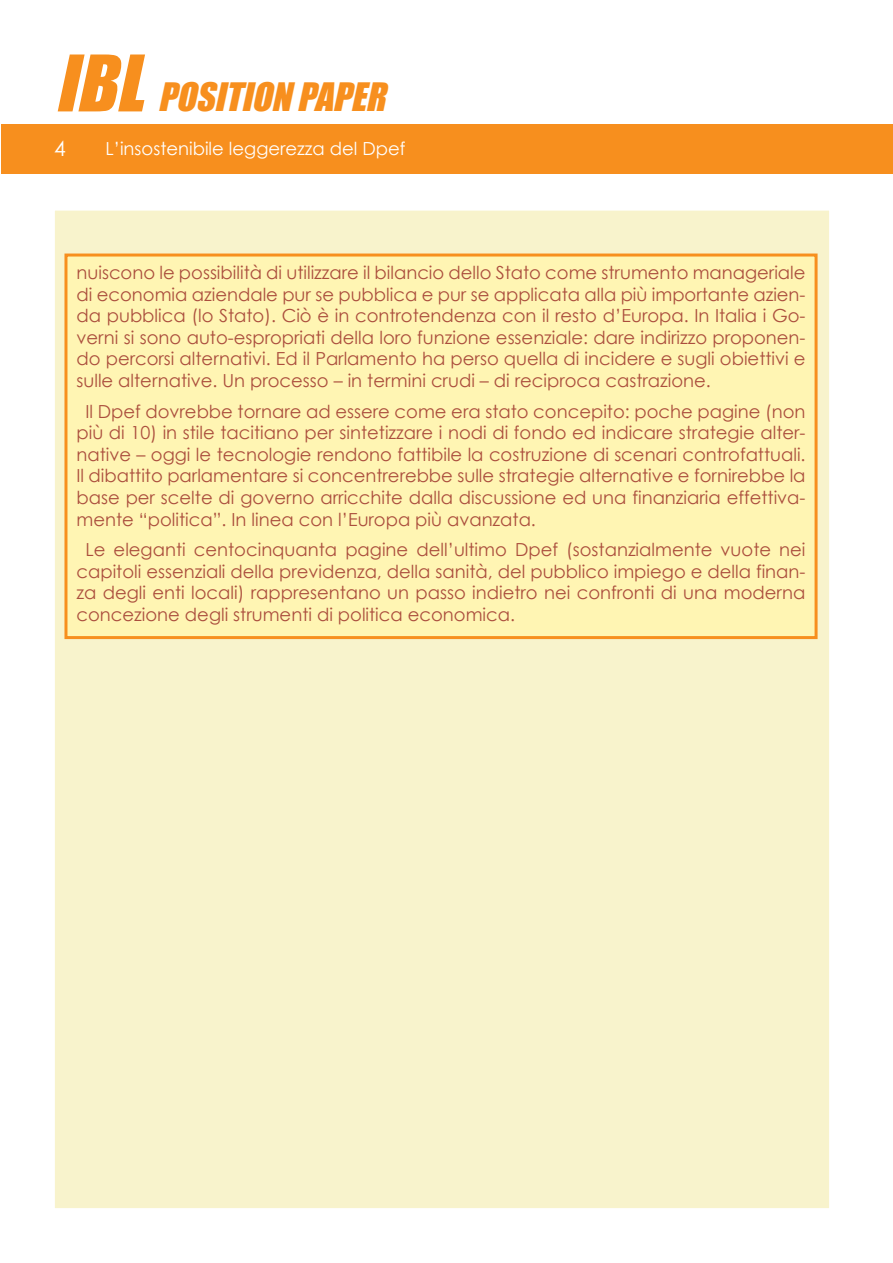
<style>
.page{position:relative;width:893px;height:1263px;background:#fff}
.page>*{position:absolute;margin:0;border:0;box-sizing:border-box;transform-origin:0 0}
.t1{font:italic 36px "Impact";color:#f78f1e}
.t2{font:18px/21.6px "Century Gothic";color:#ab4e3d;text-align:justify}
.t3{font:18px "Century Gothic";color:#fff}
.s1{font-size:72px}
</style>
<div class="page">
<div style="left:2px;top:124px;width:891px;height:49px;background:#f78f1e"></div>
<div style="left:54px;top:210px;width:776px;height:998px;background:#f8f3cc"></div>
<div style="left:66px;top:255px;width:750px;height:383px;background:#fff5b3"></div>
<div style="left:64px;top:254px;width:754px;height:385px;border:3px solid #f78f1e"></div>
<h1 class="t1" style="left:55px;top:75px;width:341px"><span class="s1">IBL</span> POSITION PAPER</h1>
<p class="t3" style="left:105px;top:137px;width:302px">L’insostenibile leggerezza del Dpef</p>
<p class="t2" style="left:76px;top:261px;width:731px">nuiscono le possibilità di utilizzare il bilancio dello Stato come strumento manageriale di economia aziendale pur se pubblica e pur se applicata alla più importante azien&shy;da pubblica (lo Stato). Ciò è in controtendenza con il resto d’Europa. In Italia i Go&shy;verni si sono auto-espropriati della loro funzione essenziale: dare indirizzo proponen&shy;do percorsi alternativi. Ed il Parlamento ha perso quella di incidere e sugli obiettivi e sulle alternative. Un processo – in termini crudi – di reciproca castrazione.</p>
<p class="t2" style="left:76px;top:400px;width:731px;text-indent:9px">Il Dpef dovrebbe tornare ad essere come era stato concepito: poche pagine (non più di 10) in stile tacitiano per sintetizzare i nodi di fondo ed indicare strategie alter&shy;native – oggi le tecnologie rendono fattibile la costruzione di scenari controfattuali.<br>Il dibattito parlamentare si concentrerebbe sulle strategie alternative e fornirebbe la base per scelte di governo arricchite dalla discussione ed una finanziaria effettiva&shy;mente “politica”. In linea con l’Europa più avanzata.</p>
<p class="t2" style="left:76px;top:539px;width:731px;text-indent:9px">Le eleganti centocinquanta pagine dell’ultimo Dpef (sostanzialmente vuote nei capitoli essenziali della previdenza, della sanità, del pubblico impiego e della finan&shy;za degli enti locali) rappresentano un passo indietro nei confronti di una moderna concezione degli strumenti di politica economica.</p>
</div>
